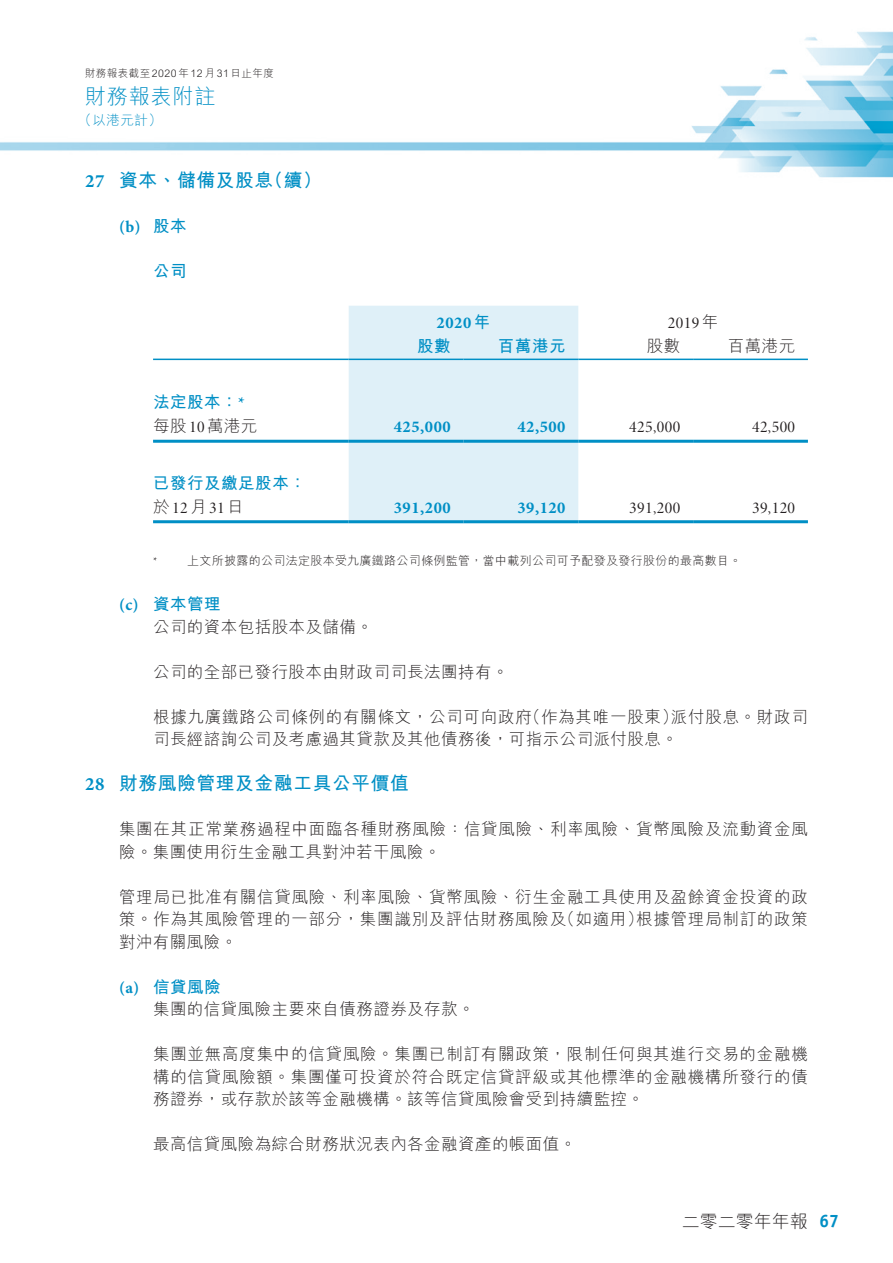
<style>
.page{position:relative;width:893px;height:1263px;background:#fff}
.page>*{position:absolute;margin:0;border:0;box-sizing:border-box;transform-origin:0 0}
.t1{font:21px "M Hei HK Light E Ten B5 H";letter-spacing:.04em;color:#008fc5}
.t2{font:18.75px "M Hei HK Bold E Ten B5 H";letter-spacing:.035em;color:#008fc5}
.t3{font:18px "M Hei HK Light E Ten B5 H";color:#231f20}
.t4{font:16.5px/22.5px "M Hei HK Light E Ten B5 H";letter-spacing:.025em;color:#231f20;text-align:justify}
.t5{font:16.5px/22.5px "M Hei HK Light E Ten B5 H";letter-spacing:.045em;color:#231f20}
.t6{font:16.5px "Minion Pro Disp";letter-spacing:.025em;color:#231f20}
.t7{font:16.5px "M Hei HK Bold E Ten B5 H";letter-spacing:.03em;color:#008fc5}
.t8{font:700 16.5px "Minion Pro";letter-spacing:.035em;color:#008fc5}
.t9{font:13.5px "M Hei HK Light E Ten B5 H";color:#008fc5}
.t10{font:12px "M Hei HK Light E Ten B5 H";letter-spacing:.025em;color:#231f20}
.t11{font:12px "Minion Pro Disp";color:#231f20}
.t12{font:10.5px "M Hei HK Light E Ten B5 H";letter-spacing:.04em;color:#231f20}
.s1{font-family:"Minion Pro";font-weight:700}
.s2{font-family:"M Hei HK Bold E Ten B5 H";font-weight:400}
.s3{font-family:"M Hei HK Light E Ten B5 H"}
.s4{font-family:"Minion Pro Disp"}
.s5{font-family:"Officina Serif";font-weight:700;color:#008fc5}
</style>
<div class="page">
<img style="left:0;top:31px;width:893px;height:493px">
<div style="left:349px;top:306px;width:229px;height:214px;background:#dff0f8"></div>
<hr style="left:153px;top:359px;width:196px;height:1px;background:#008fc5">
<hr style="left:349px;top:359px;width:114px;height:1px;background:#008fc5">
<hr style="left:463px;top:359px;width:115px;height:1px;background:#008fc5">
<hr style="left:578px;top:359px;width:115px;height:1px;background:#008fc5">
<hr style="left:693px;top:359px;width:115px;height:1px;background:#008fc5">
<hr style="left:153px;top:440px;width:196px;height:3px;background:#008fc5">
<hr style="left:349px;top:440px;width:114px;height:3px;background:#008fc5">
<hr style="left:463px;top:440px;width:115px;height:3px;background:#008fc5">
<hr style="left:578px;top:440px;width:115px;height:3px;background:#008fc5">
<hr style="left:693px;top:440px;width:115px;height:3px;background:#008fc5">
<hr style="left:153px;top:520px;width:196px;height:3px;background:#008fc5">
<hr style="left:349px;top:520px;width:114px;height:3px;background:#008fc5">
<hr style="left:463px;top:520px;width:115px;height:3px;background:#008fc5">
<hr style="left:578px;top:520px;width:115px;height:3px;background:#008fc5">
<hr style="left:693px;top:520px;width:115px;height:3px;background:#008fc5">
<p class="t12" style="left:85px;top:70px;width:190px">財務報表截至 2020年 12月 31日止年度</p>
<p class="t1" style="left:85px;top:88px;width:132px">財務報表附註</p>
<p class="t9" style="left:78px;top:115px;width:85px">（以港元計）</p>
<p class="t2" style="left:85px;top:173px;width:238px"><span class="s1">27</span> 資本、儲備及股息（續）</p>
<p class="t8" style="left:119px;top:220px;width:69px">(b) <span class="s2">股本</span></p>
<p class="t7" style="left:153px;top:264px;width:35px">公司</p>
<p class="t8" style="left:437px;top:316px;width:55px">2020<span class="s2">年</span></p>
<p class="t6" style="left:668px;top:312px;width:52px">2019<span class="s3">年</span></p>
<p class="t7" style="left:417px;top:339px;width:35px">股數</p>
<p class="t7" style="left:498px;top:339px;width:69px">百萬港元</p>
<p class="t4" style="left:647px;top:336px;width:35px">股數</p>
<p class="t4" style="left:728px;top:336px;width:69px">百萬港元</p>
<p class="t7" style="left:153px;top:396px;width:93px">法定股本：<span class="s1">*</span></p>
<p class="t4" style="left:153px;top:417px;width:106px">每股<span class="s4">10</span>萬港元</p>
<p class="t8" style="left:394px;top:420px;width:58px">425,000</p>
<p class="t8" style="left:517px;top:420px;width:50px">42,500</p>
<p class="t6" style="left:629px;top:417px;width:53px">425,000</p>
<p class="t6" style="left:752px;top:417px;width:45px">42,500</p>
<p class="t7" style="left:153px;top:476px;width:154px">已發行及繳足股本：</p>
<p class="t6" style="left:153px;top:497px;width:92px"><span class="s3">於</span>12<span class="s3">月</span>31<span class="s3">日</span></p>
<p class="t8" style="left:394px;top:501px;width:58px">391,200</p>
<p class="t8" style="left:517px;top:501px;width:50px">39,120</p>
<p class="t6" style="left:629px;top:497px;width:53px">391,200</p>
<p class="t6" style="left:752px;top:497px;width:45px">39,120</p>
<p class="t11" style="left:153px;top:554px;width:6px">*</p>
<p class="t10" style="left:187px;top:556px;width:556px">上文所披露的公司法定股本受九廣鐵路公司條例監管，當中載列公司可予配發及發行股份的最高數目。</p>
<p class="t7" style="left:119px;top:598px;width:103px"><span class="s1">(c)</span> 資本管理</p>
<p class="t4" style="left:153px;top:618px;width:221px">公司的資本包括股本及儲備。</p>
<p class="t4" style="left:153px;top:663px;width:357px">公司的全部已發行股本由財政司司長法團持有。</p>
<p class="t5" style="left:153px;top:708px;width:656px">根據九廣鐵路公司條例的有關條文，公司可向政府（作為其唯一股東）派付股息。財政司司長經諮詢公司及考慮過其貸款及其他債務後，可指示公司派付股息。</p>
<p class="t2" style="left:85px;top:776px;width:325px"><span class="s1">28</span> 財務風險管理及金融工具公平價值</p>
<p class="t5" style="left:119px;top:820px;width:690px">集團在其正常業務過程中面臨各種財務風險：信貸風險、利率風險、貨幣風險及流動資金風險。集團使用衍生金融工具對沖若干風險。</p>
<p class="t4" style="left:119px;top:888px;width:690px">管理局已批准有關信貸風險、利率風險、貨幣風險、衍生金融工具使用及盈餘資金投資的政策。作為其風險管理的一部分，集團識別及評估財務風險及（如適用）根據管理局制訂的政策對沖有關風險。</p>
<p class="t7" style="left:119px;top:980px;width:103px"><span class="s1">(a)</span> 信貸風險</p>
<p class="t4" style="left:153px;top:1000px;width:323px">集團的信貸風險主要來自債務證券及存款。</p>
<p class="t4" style="left:153px;top:1045px;width:656px">集團並無高度集中的信貸風險。集團已制訂有關政策，限制任何與其進行交易的金融機構的信貸風險額。集團僅可投資於符合既定信貸評級或其他標準的金融機構所發行的債務證券，或存款於該等金融機構。該等信貸風險會受到持續監控。</p>
<p class="t4" style="left:153px;top:1135px;width:425px">最高信貸風險為綜合財務狀況表內各金融資產的帳面值。</p>
<p class="t3" style="left:682px;top:1214px;width:159px">二零二零年年報 <span class="s5">67</span></p>
</div>
